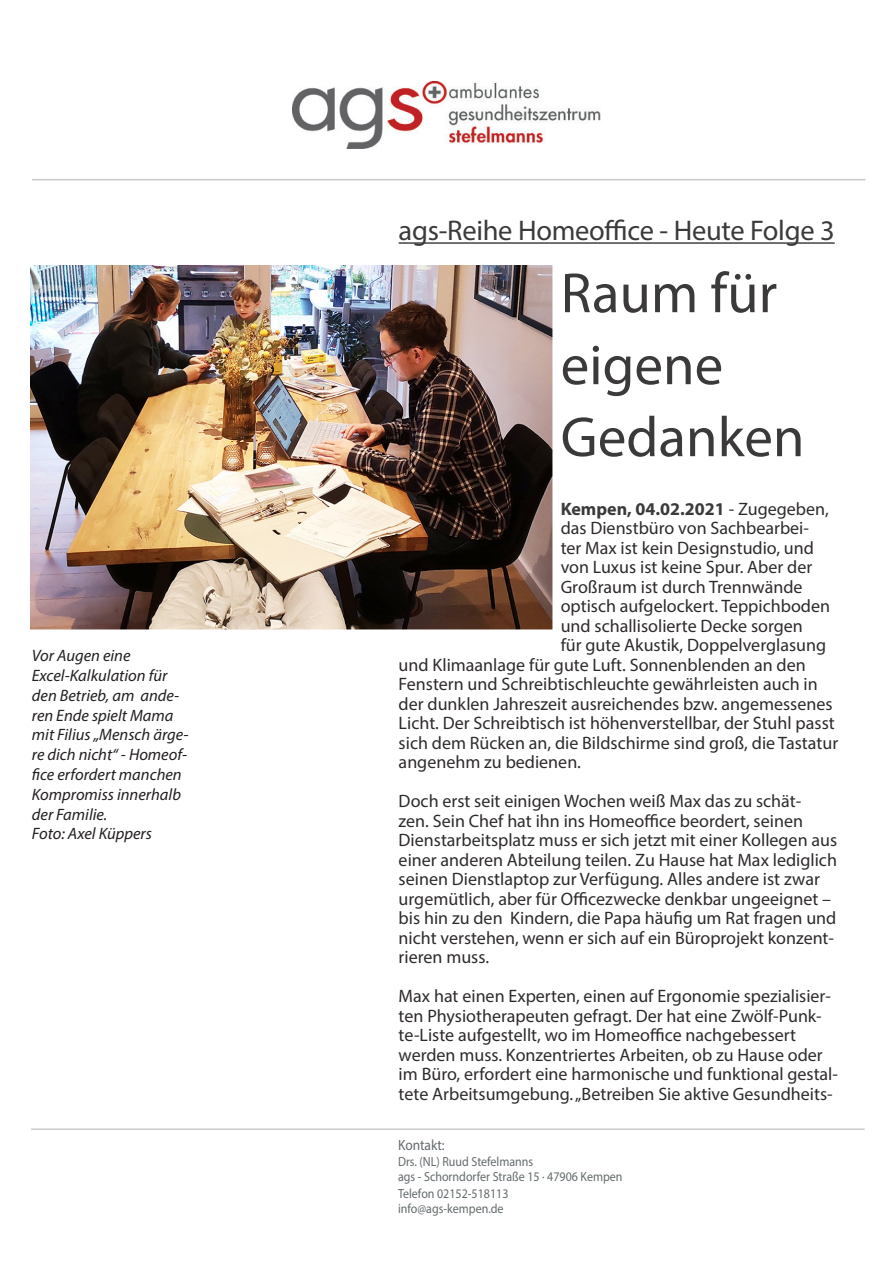
<style>
.page{position:relative;width:893px;height:1263px;background:#fff}
.page>*{position:absolute;margin:0;border:0;box-sizing:border-box;transform-origin:0 0}
.t1{font:57px/72px "Myriad Pro";color:#312f30}
.t2{font:28.5px "Myriad Pro";letter-spacing:-.01em;color:#312f30}
.t3{font:18px/19.5px "Myriad Pro";color:#231f20}
.t4{font:700 18px "Myriad Pro";color:#312f30}
.t5{font:italic 16.5px/19.8px "Myriad Pro";color:#231f20}
.t6{font:14.85px "Myriad Pro";color:#646b6d;scale:.91 1}
.t7{font:13.2px/15px "Myriad Pro";color:#646b6d;scale:.91 1}
.s1{font-weight:400;color:#231f20}
</style>
<div class="page">
<hr style="left:32px;top:179px;width:833px;height:1px;background:#646b6d">
<hr style="left:31px;top:1128px;width:834px;height:2px;background:#646b6d">
<hr style="left:399px;top:242px;width:436px;height:2px;background:#312f30">
<img style="left:293px;top:81px;width:307px;height:68px">
<img style="left:31px;top:266px;width:521px;height:364px">
<p class="t5" style="left:32px;top:645px;width:158px">Vor Augen eine<br>Excel-Kalkulation für den Betrieb, am ande&shy;ren Ende spielt Mama mit Filius „Mensch ärge&shy;re dich nicht“ - Homeof&shy;fice erfordert manchen<br>Kompromiss innerhalb der Familie.<br>Foto: Axel Küppers</p>
<h2 class="t2" style="left:399px;top:213px;width:438px">ags-Reihe Homeoffice - Heute Folge 3</h2>
<h1 class="t1" style="left:561px;top:256px;width:245px">Raum für eigene<br>Gedanken</h1>
<p class="t4" style="left:561px;top:497px;width:270px">Kempen, 04.02.2021 <span class="s1">- Zugegeben,</span></p>
<p class="t3" style="left:561px;top:518px;width:250px">das Dienstbüro von Sachbearbei-</p>
<p class="t3" style="left:561px;top:538px;width:255px">ter Max ist kein Designstudio, und</p>
<p class="t3" style="left:561px;top:557px;width:253px">von Luxus ist keine Spur. Aber der</p>
<p class="t3" style="left:561px;top:577px;width:243px">Großraum ist durch Trennwände</p>
<p class="t3" style="left:561px;top:596px;width:271px">optisch aufgelockert. Teppichboden</p>
<p class="t3" style="left:561px;top:616px;width:244px">und schallisolierte Decke sorgen</p>
<p class="t3" style="left:561px;top:635px;width:267px">für gute Akustik, Doppelverglasung</p>
<p class="t3" style="left:399px;top:655px;width:408px">und Klimaanlage für gute Luft. Sonnenblenden an den</p>
<p class="t3" style="left:399px;top:674px;width:421px">Fenstern und Schreibtischleuchte gewährleisten auch in</p>
<p class="t3" style="left:399px;top:694px;width:435px">der dunklen Jahreszeit ausreichendes bzw. angemessenes</p>
<p class="t3" style="left:399px;top:713px;width:438px">Licht. Der Schreibtisch ist höhenverstellbar, der Stuhl passt</p>
<p class="t3" style="left:399px;top:733px;width:441px">sich dem Rücken an, die Bildschirme sind groß, die Tastatur</p>
<p class="t3" style="left:399px;top:752px;width:184px">angenehm zu bedienen.</p>
<p class="t3" style="left:399px;top:791px;width:440px">Doch erst seit einigen Wochen weiß Max das zu schät-<br>zen. Sein Chef hat ihn ins Homeoffice beordert, seinen Dienstarbeitsplatz muss er sich jetzt mit einer Kollegen aus einer anderen Abteilung teilen. Zu Hause hat Max lediglich seinen Dienstlaptop zur Verfügung. Alles andere ist zwar urgemütlich, aber für Officezwecke denkbar ungeeignet – bis hin zu den Kindern, die Papa häufig um Rat fragen und nicht verstehen, wenn er sich auf ein Büroprojekt konzent&shy;rieren muss.</p>
<p class="t3" style="left:399px;top:986px;width:441px">Max hat einen Experten, einen auf Ergonomie spezialisier&shy;ten Physiotherapeuten gefragt. Der hat eine Zwölf-Punk&shy;te-Liste aufgestellt, wo im Homeoffice nachgebessert werden muss. Konzentriertes Arbeiten, ob zu Hause oder im Büro, erfordert eine harmonische und funktional gestal&shy;tete Arbeitsumgebung. „Betreiben Sie aktive Gesundheits-</p>
<p class="t6" style="left:398px;top:1136px;width:53px">Kontakt:</p>
<p class="t7" style="left:398px;top:1154px;width:248px">Drs. (NL) Ruud Stefelmanns<br>ags - Schorndorfer Straße 15 ∙ 47906 Kempen</p>
<p class="t7" style="left:398px;top:1186px;width:123px">Telefon 02152-518113 info@ags-kempen.de</p>
</div>
